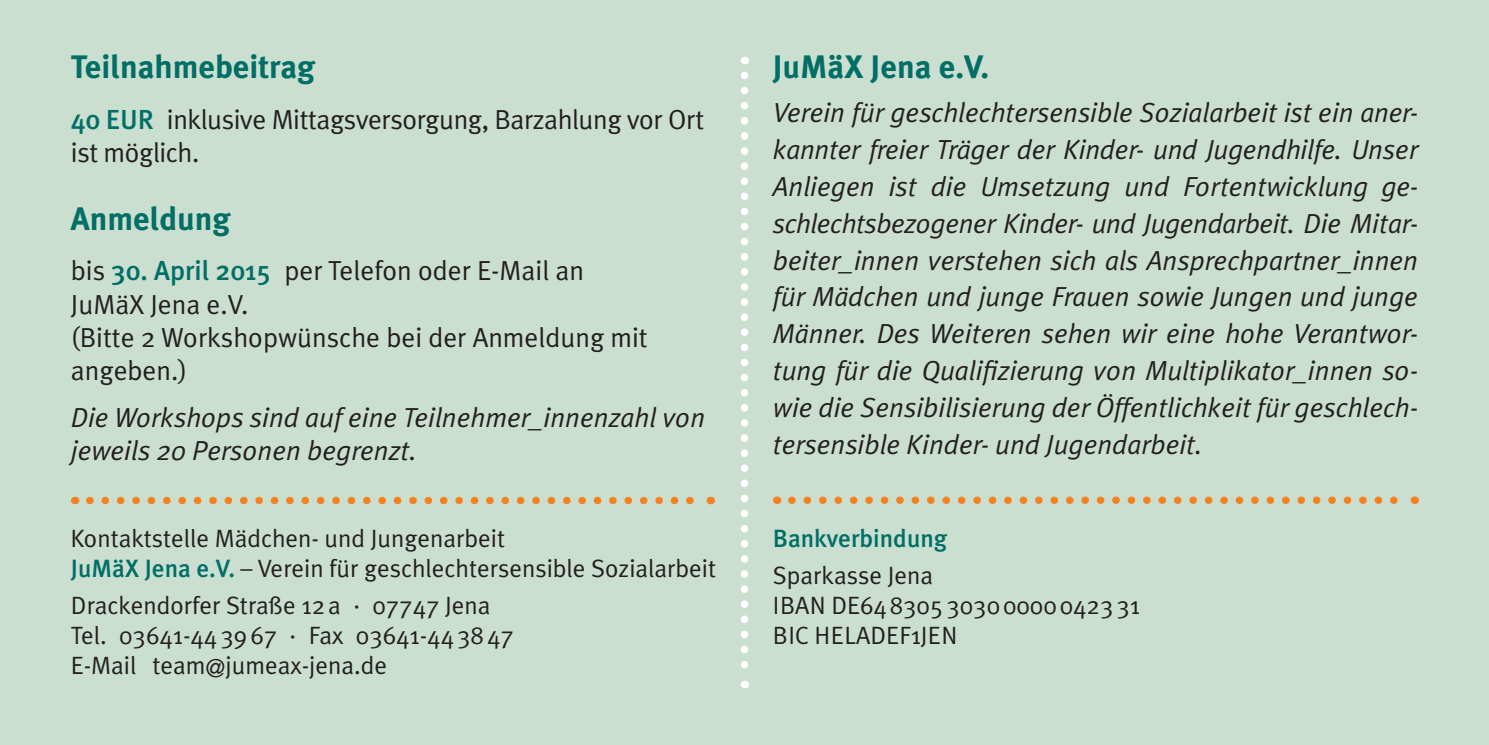
<style>
.page{position:relative;width:1489px;height:745px;background:#fff}
.page>*{position:absolute;margin:0;border:0;box-sizing:border-box;transform-origin:0 0}
.Überschr{font:700 32.5px "Meta Plus";color:#016f66}
.t1{font:italic 27.5px/36.8px "Meta Plus Normal";color:#231f20}
.t2{font:27.5px/33px "Meta Plus Normal";color:#231f20}
.t3{font:25px "Meta Plus Normal";color:#231f20}
.t4{font:500 25px "Meta Plus";color:#016f66}
.s1{font-family:"Meta Plus";font-weight:500;color:#016f66}
</style>
<div class="page">
<div style="left:0;top:0;width:1488px;height:744px;background:#cbdfd0"></div>
<svg style="left:90px;top:496px;width:604px;height:8px"></svg>
<svg style="left:791px;top:496px;width:607px;height:7px"></svg>
<svg style="left:740px;top:75px;width:8px;height:612px"></svg>
<p class="Überschr" style="left:71px;top:48px;width:246px">Teilnahmebeitrag</p>
<p class="t2" style="left:71px;top:103px;width:635px"><span class="s1">40 EUR</span> inklusive Mittagsversorgung, Barzahlung vor Ort ist möglich.</p>
<p class="Überschr" style="left:71px;top:199px;width:161px">Anmeldung</p>
<p class="t2" style="left:71px;top:254px;width:578px">bis <span class="s1">30. April 2015</span> per Telefon oder E-Mail an<br>JuMäX Jena e.V.<br>(Bitte 2 Workshopwünsche bei der Anmeldung mit angeben.)</p>
<p class="t1" style="left:71px;top:400px;width:636px;line-height:33px">Die Workshops sind auf eine Teilnehmer_innenzahl von jeweils 20 Personen begrenzt.</p>
<p class="t3" style="left:71px;top:523px;width:435px">Kontaktstelle Mädchen- und Jungenarbeit</p>
<p class="t3" style="left:71px;top:553px;width:646px"><span class="s1">JuMäX Jena e.V.</span> – Verein für geschlechtersensible Sozialarbeit</p>
<p class="t3" style="left:71px;top:590px;width:421px">Drackendorfer Straße 12a · 07747 Jena</p>
<p class="t3" style="left:71px;top:620px;width:444px">Tel. 03641-443967 · Fax 03641-443847</p>
<p class="t3" style="left:71px;top:650px;width:317px">E-Mail team@jumeax-jena.de</p>
<p class="Überschr" style="left:772px;top:48px;width:218px">JuMäX Jena e.V.</p>
<p class="t1" style="left:772px;top:94px;width:646px;text-align:justify">Verein für geschlechtersensible Sozialarbeit ist ein aner&shy;kannter freier Träger der Kinder- und Jugendhilfe. Unser Anliegen ist die Umsetzung und Fortentwicklung ge&shy;schlechtsbezogener Kinder- und Jugendarbeit. Die Mitar&shy;beiter_innen verstehen sich als Ansprechpartner_innen für Mädchen und junge Frauen sowie Jungen und junge Männer. Des Weiteren sehen wir eine hohe Verantwor&shy;tung für die Qualifizierung von Multiplikator_innen so&shy;wie die Sensibilisierung der Öffentlichkeit für geschlech&shy;tersensible Kinder- und Jugendarbeit.</p>
<p class="t4" style="left:772px;top:523px;width:176px">Bankverbindung</p>
<p class="t3" style="left:772px;top:560px;width:162px">Sparkasse Jena</p>
<p class="t3" style="left:772px;top:590px;width:369px">IBAN DE64830530300000042331</p>
<p class="t3" style="left:772px;top:620px;width:186px">BIC HELADEF1JEN</p>
</div>
